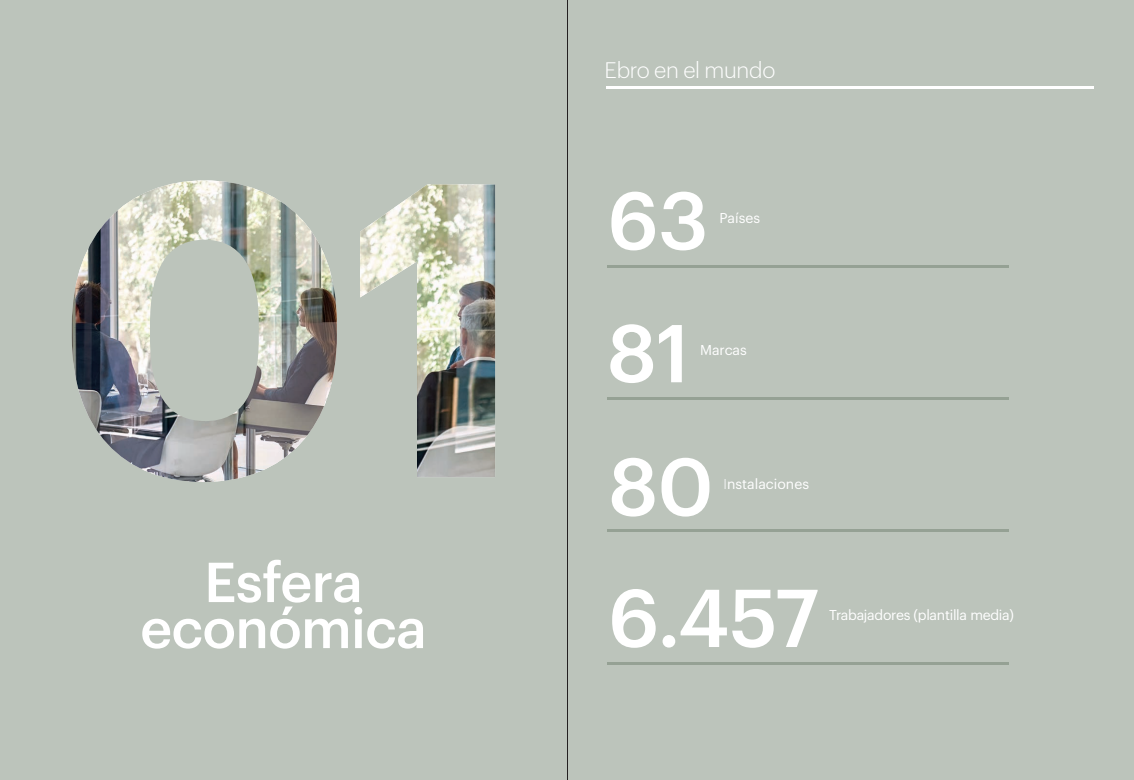
<style>
.page{position:relative;width:1134px;height:780px;background:#bcc4bb}
.page>*{position:absolute;margin:0;border:0;box-sizing:border-box;transform-origin:0 0}
.t1{font:500 80px "Graphik";letter-spacing:-.005em;color:#fff}
.t2{font:500 55px "Graphik";letter-spacing:-.01em;color:#fff}
.Titulo_2_-_Cabecera{font:300 22px "Graphik";letter-spacing:-.01em;color:#fff}
.t3{font:14px "Graphik";letter-spacing:-.015em;color:#fff}
.s1{font-weight:300}
</style>
<div class="page">
<hr style="left:607px;top:86px;width:487px;height:3px;background:#fff">
<hr style="left:607px;top:265px;width:402px;height:3px;background:#95a194">
<hr style="left:607px;top:397px;width:402px;height:2px;background:#95a194">
<hr style="left:607px;top:529px;width:402px;height:2px;background:#95a194">
<hr style="left:607px;top:662px;width:402px;height:2px;background:#95a194">
<img style="left:72px;top:180px;width:265px;height:302px">
<svg style="left:150px;top:240px;width:109px;height:181px"></svg>
<img style="left:360px;top:184px;width:135px;height:293px">
<svg style="left:567px;top:0;width:1px;height:780px"></svg>
<p class="t2" style="left:204px;top:540px;width:160px">Esfera</p>
<p class="t2" style="left:140px;top:586px;width:288px">económica</p>
<p class="Titulo_2_-_Cabecera" style="left:604px;top:54px;width:172px">Ebro en el mundo</p>
<p class="t1" style="left:607px;top:160px;width:103px">63</p>
<p class="t3" style="left:719px;top:209px;width:42px">Países</p>
<p class="t1" style="left:607px;top:292px;width:85px">81</p>
<p class="t3" style="left:700px;top:342px;width:48px">Marcas</p>
<p class="t1" style="left:608px;top:426px;width:107px">80</p>
<p class="t3" style="left:724px;top:475px;width:87px"><span class="s1">I</span>nstalaciones</p>
<p class="t1" style="left:608px;top:557px;width:212px">6.457</p>
<p class="t3" style="left:829px;top:606px;width:187px">Trabajadores (plantilla media)</p>
</div>
